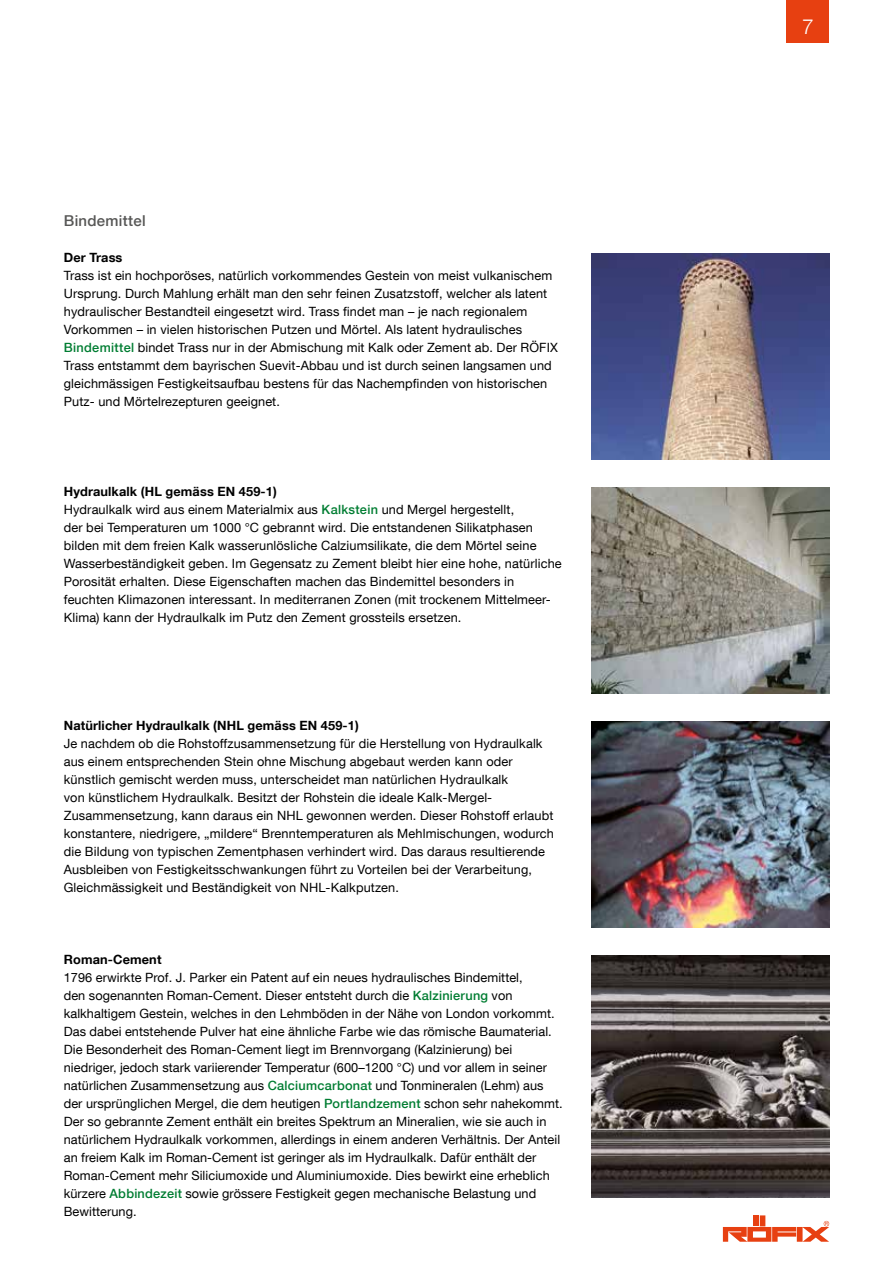
<style>
.page{position:relative;width:893px;height:1263px;background:#fff}
.page>*{position:absolute;margin:0;border:0;box-sizing:border-box;transform-origin:0 0}
.t1{font:300 21px "Helvetica Neue LT Com";color:#fff}
.t2{font:500 15px "Helvetica Neue LT Com";letter-spacing:.02em;color:#575756}
.t3{font:12.75px/18px "Helvetica Neue LT Com";letter-spacing:.01em;color:#000}
.t4{font:700 12.75px "Helvetica Neue LT Com";letter-spacing:.01em;color:#000}
.s1{font-weight:500;color:#007d32}
.s2{font-weight:700}
</style>
<div class="page">
<div style="left:787px;top:0;width:42px;height:43px;background:#e74011"></div>
<div style="left:760px;top:1215px;width:5px;height:11px;background:#e74011"></div>
<div style="left:753px;top:1215px;width:6px;height:11px;background:#e74011"></div>
<svg style="left:723px;top:1221px;width:106px;height:21px"></svg>
<img style="left:591px;top:253px;width:238px;height:207px">
<img style="left:591px;top:721px;width:238px;height:207px">
<img style="left:591px;top:955px;width:238px;height:243px">
<img style="left:591px;top:487px;width:238px;height:207px">
<p class="t2" style="left:64px;top:211px;width:83px">Bindemittel</p>
<p class="t4" style="left:64px;top:249px;width:60px">Der Trass</p>
<p class="t3" style="left:64px;top:266px;width:496px">Trass ist ein hochporöses, natürlich vorkommendes Gestein von meist vulkanischem Ursprung. Durch Mahlung erhält man den sehr feinen Zusatzstoff, welcher als latent hydraulischer Bestandteil eingesetzt wird. Trass findet man – je nach regionalem Vorkommen – in vielen historischen Putzen und Mörtel. Als latent hydraulisches <span class="s1">Bindemittel</span> bindet Trass nur in der Abmischung mit Kalk oder Zement ab. Der RÖFIX Trass entstammt dem bayrischen Suevit-Abbau und ist durch seinen langsamen und gleichmässigen Festigkeitsaufbau bestens für das Nachempfinden von historischen Putz- und Mörtelrezepturen geeignet.</p>
<p class="t3" style="left:64px;top:482px;width:499px"><span class="s2">Hydraulkalk (HL gemäss EN 459-1)<br></span>Hydraulkalk wird aus einem Materialmix aus <span class="s1">Kalkstein</span> und Mergel hergestellt,<br>der bei Temperaturen um 1000 °C gebrannt wird. Die entstandenen Silikatphasen bilden mit dem freien Kalk wasserunlösliche Calziumsilikate, die dem Mörtel seine Wasserbeständigkeit geben. Im Gegensatz zu Zement bleibt hier eine hohe, natürliche Porosität erhalten. Diese Eigenschaften machen das Bindemittel besonders in feuchten Klimazonen interessant. In mediterranen Zonen (mit trockenem Mittelmeer-Klima) kann der Hydraulkalk im Putz den Zement grossteils ersetzen.</p>
<p class="t4" style="left:64px;top:717px;width:297px">Natürlicher Hydraulkalk (NHL gemäss EN 459-1)</p>
<p class="t3" style="left:64px;top:734px;width:492px">Je nachdem ob die Rohstoffzusammensetzung für die Herstellung von Hydraulkalk aus einem entsprechenden Stein ohne Mischung abgebaut werden kann oder künstlich gemischt werden muss, unterscheidet man natürlichen Hydraulkalk<br>von künstlichem Hydraulkalk. Besitzt der Rohstein die ideale Kalk-Mergel-Zusammensetzung, kann daraus ein NHL gewonnen werden. Dieser Rohstoff erlaubt konstantere, niedrigere, „mildere“ Brenntemperaturen als Mehlmischungen, wodurch die Bildung von typischen Zementphasen verhindert wird. Das daraus resultierende Ausbleiben von Festigkeitsschwankungen führt zu Vorteilen bei der Verarbeitung, Gleichmässigkeit und Beständigkeit von NHL-Kalkputzen.</p>
<p class="t4" style="left:64px;top:951px;width:99px">Roman-Cement</p>
<p class="t3" style="left:64px;top:968px;width:500px">1796 erwirkte Prof. J. Parker ein Patent auf ein neues hydraulisches Bindemittel,<br>den sogenannten Roman-Cement. Dieser entsteht durch die <span class="s1">Kalzinierung</span> von kalkhaltigem Gestein, welches in den Lehmböden in der Nähe von London vorkommt.<br>Das dabei entstehende Pulver hat eine ähnliche Farbe wie das römische Baumaterial.<br>Die Besonderheit des Roman-Cement liegt im Brennvorgang (Kalzinierung) bei niedriger, jedoch stark variierender Temperatur (600–1200 °C) und vor allem in seiner natürlichen Zusammensetzung aus <span class="s1">Calciumcarbonat</span> und Tonmineralen (Lehm) aus der ursprünglichen Mergel, die dem heutigen <span class="s1">Portlandzement</span> schon sehr nahekommt.<br>Der so gebrannte Zement enthält ein breites Spektrum an Mineralien, wie sie auch in natürlichem Hydraulkalk vorkommen, allerdings in einem anderen Verhältnis. Der Anteil an freiem Kalk im Roman-Cement ist geringer als im Hydraulkalk. Dafür enthält der Roman-Cement mehr Siliciumoxide und Aluminiumoxide. Dies bewirkt eine erheblich kürzere <span class="s1">Abbindezeit</span> sowie grössere Festigkeit gegen mechanische Belastung und Bewitterung.</p>
<h1 class="t1" style="left:802px;top:13px;width:13px">7</h1>
</div>
